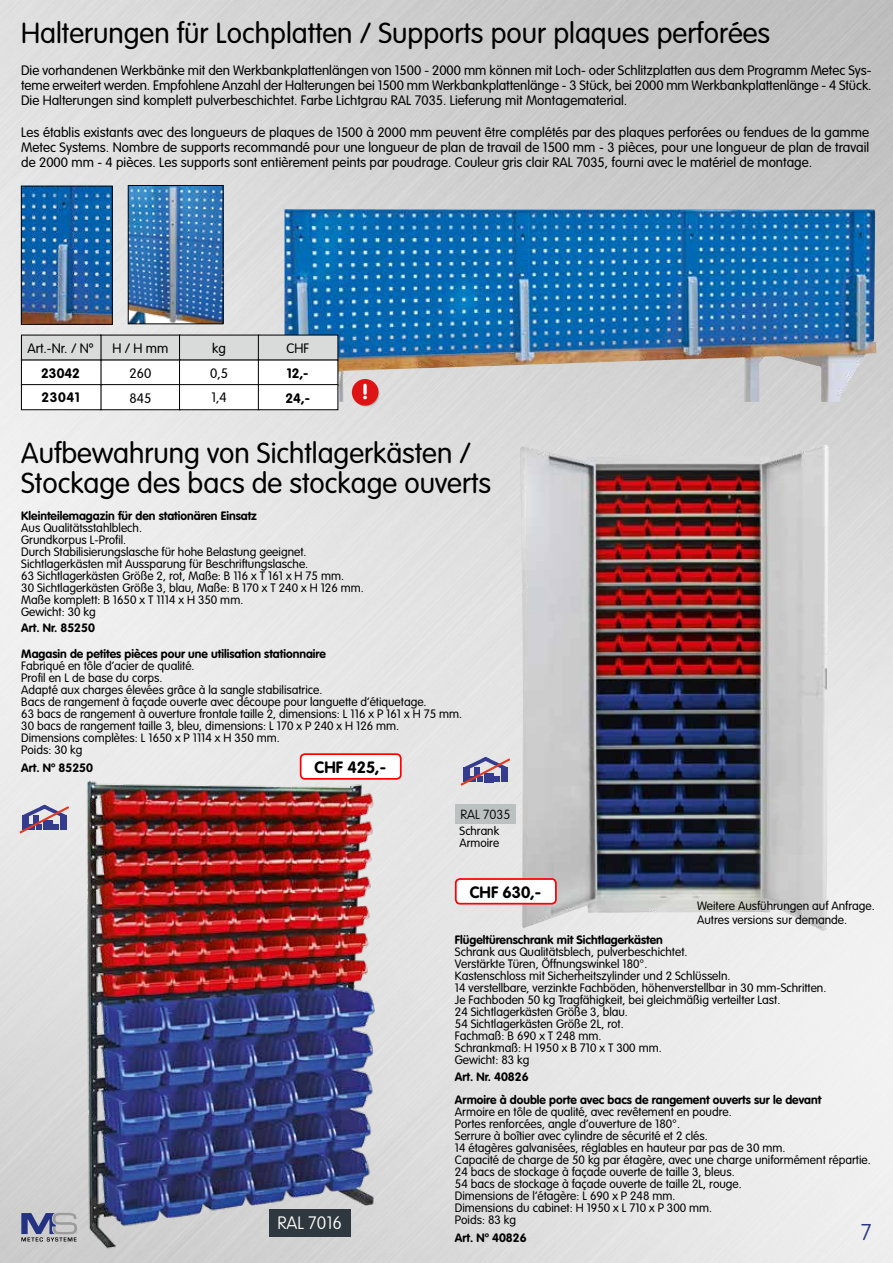
<style>
.page{position:relative;width:893px;height:1263px;background:#fff}
.page>*{position:absolute;margin:0;border:0;box-sizing:border-box;transform-origin:0 0}
.t1{font:300 28.5px/30px "VAG Rounded Std";color:#000}
.t2{font:100 22.5px "VAG Rounded Std";color:#2a3783}
.t3{font:900 21px "VAG Rounded Std";color:#fff}
.t4{font:100 17.7px "VAG Rounded Std";color:#fff}
.t5{font:700 16.2px "VAG Rounded Std";color:#000}
.t6{font:300 13.5px/15px "VAG Rounded Std";color:#000;text-align:justify}
.t7{font:700 13.5px/24.6px "VAG Rounded Std";letter-spacing:.02em;color:#000}
.t8{font:700 13.5px "VAG Rounded Std";color:#000}
.t9{font:100 13.05px "VAG Rounded Std";color:#000}
.t10{font:300 12px/12px "VAG Rounded Std";color:#000}
.t11{font:700 12px "VAG Rounded Std";color:#000}
.t12{font:300 11.85px/12px "VAG Rounded Std";color:#000}
</style>
<div class="page">
<img style="left:0;top:0;width:893px;height:1263px">
<svg style="left:21px;top:1213px;width:46px;height:28px"></svg>
<img style="left:285px;top:209px;width:591px;height:193px">
<div style="left:101px;top:335px;width:79px;height:25px;background:#d9dada"></div>
<div style="left:180px;top:335px;width:79px;height:25px;background:#d9dada"></div>
<div style="left:258px;top:335px;width:80px;height:25px;background:#d9dada"></div>
<div style="left:101px;top:360px;width:79px;height:25px;background:#fff"></div>
<div style="left:180px;top:360px;width:79px;height:25px;background:#fff"></div>
<div style="left:258px;top:360px;width:80px;height:25px;background:#fff"></div>
<div style="left:101px;top:385px;width:79px;height:25px;background:#fff"></div>
<div style="left:100px;top:384px;width:80px;height:26px;border:1px solid #000"></div>
<div style="left:180px;top:385px;width:79px;height:25px;background:#fff"></div>
<div style="left:179px;top:384px;width:80px;height:26px;border:1px solid #000"></div>
<div style="left:258px;top:385px;width:80px;height:25px;background:#fff"></div>
<div style="left:258px;top:384px;width:80px;height:26px;border:1px solid #000"></div>
<div style="left:21px;top:335px;width:80px;height:25px;background:#d9dada"></div>
<div style="left:21px;top:360px;width:80px;height:25px;background:#fff"></div>
<div style="left:21px;top:385px;width:80px;height:25px;background:#fff"></div>
<div style="left:21px;top:384px;width:80px;height:26px;border:1px solid #000"></div>
<img style="left:23px;top:188px;width:87px;height:134px">
<div style="left:21px;top:186px;width:91px;height:138px;border:1px solid #000"></div>
<img style="left:130px;top:187px;width:91px;height:135px">
<div style="left:128px;top:185px;width:95px;height:139px;border:1px solid #000"></div>
<svg style="left:353px;top:380px;width:26px;height:27px"></svg>
<div style="left:352px;top:379px;width:26px;height:27px;background:#dd1314;border-radius:50%"></div>
<img style="left:67px;top:749px;width:321px;height:507px">
<div style="left:269px;top:1209px;width:82px;height:27px;background:#2e383e"></div>
<img style="left:520px;top:444px;width:309px;height:487px">
<div style="left:455px;top:804px;width:60px;height:19px;background:#bbc0c0"></div>
<div style="left:456px;top:879px;width:100px;height:25px;background:#fff;border-radius:4px"></div>
<div style="left:455px;top:878px;width:102px;height:26px;border:2px solid #f00;border-radius:4px"></div>
<div style="left:301px;top:754px;width:100px;height:25px;background:#fff;border-radius:4px"></div>
<div style="left:300px;top:753px;width:102px;height:27px;border:2px solid #f00;border-radius:4px"></div>
<svg style="left:19px;top:805px;width:50px;height:29px"></svg>
<svg style="left:460px;top:757px;width:50px;height:29px"></svg>
<h1 class="t1" style="left:21px;top:19px;width:750px">Halterungen für Lochplatten / Supports pour plaques perforées</h1>
<p class="t6" style="left:21px;top:63px;width:852px">Die vorhandenen Werkbänke mit den Werkbankplattenlängen von 1500 - 2000 mm können mit Loch- oder Schlitzplatten aus dem Programm Metec Sys&shy;teme erweitert werden. Empfohlene Anzahl der Halterungen bei 1500 mm Werkbankplattenlänge - 3 Stück, bei 2000 mm Werkbankplattenlänge - 4 Stück.<br>Die Halterungen sind komplett pulverbeschichtet. Farbe Lichtgrau RAL 7035. Lieferung mit Montagematerial.</p>
<p class="t6" style="left:21px;top:126px;width:849px">Les établis existants avec des longueurs de plaques de 1500 à 2000 mm peuvent être complétés par des plaques perforées ou fendues de la gamme Metec Systems. Nombre de supports recommandé pour une longueur de plan de travail de 1500 mm - 3 pièces, pour une longueur de plan de travail de 2000 mm - 4 pièces. Les supports sont entièrement peints par poudrage. Couleur gris clair RAL 7035, fourni avec le matériel de montage.</p>
<p class="t6" style="left:28px;top:341px;width:68px">Art.-Nr. / Nº</p>
<p class="t7" style="left:41px;top:361px;width:40px">23042<br>23041</p>
<p class="t6" style="left:112px;top:341px;width:58px">H / H mm</p>
<p class="t6" style="left:212px;top:341px;width:15px">kg</p>
<p class="t6" style="left:286px;top:341px;width:24px">CHF</p>
<p class="t6" style="left:130px;top:367px;width:23px">260</p>
<p class="t6" style="left:210px;top:366px;width:19px">0,5</p>
<p class="t8" style="left:287px;top:366px;width:23px">12,-</p>
<p class="t6" style="left:130px;top:391px;width:23px">845</p>
<p class="t6" style="left:211px;top:391px;width:17px">1,4</p>
<p class="t8" style="left:286px;top:390px;width:26px">24,-</p>
<h3 class="t3" style="left:363px;top:379px;width:7px">!</h3>
<h1 class="t1" style="left:21px;top:439px;width:471px">Aufbewahrung von Sichtlagerkästen /<br>Stockage des bacs de stockage ouverts</h1>
<p class="t11" style="left:21px;top:509px;width:237px">Kleinteilemagazin für den stationären Einsatz</p>
<p class="t10" style="left:21px;top:522px;width:344px">Aus Qualitätsstahlblech.<br>Grundkorpus L-Profil.<br>Durch Stabilisierungslasche für hohe Belastung geeignet.<br>Sichtlagerkästen mit Aussparung für Beschriftungslasche.<br>63 Sichtlagerkästen Größe 2, rot, Maße: B 116 x T 161 x H 75 mm.<br>30 Sichtlagerkästen Größe 3, blau, Maße: B 170 x T 240 x H 126 mm.<br>Maße komplett: B 1650 x T 1114 x H 350 mm.<br>Gewicht: 30 kg</p>
<p class="t11" style="left:21px;top:621px;width:75px">Art. Nr. 85250</p>
<p class="t11" style="left:21px;top:646px;width:306px">Magasin de petites pièces pour une utilisation stationnaire</p>
<p class="t10" style="left:21px;top:660px;width:442px">Fabriqué en tôle d‘acier de qualité.<br>Profil en L de base du corps.<br>Adapté aux charges élevées grâce à la sangle stabilisatrice.<br>Bacs de rangement à façade ouverte avec découpe pour languette d‘étiquetage.<br>63 bacs de rangement à ouverture frontale taille 2, dimensions: L 116 x P 161 x H 75 mm.<br>30 bacs de rangement taille 3, bleu, dimensions: L 170 x P 240 x H 126 mm.<br>Dimensions complètes: L 1650 x P 1114 x H 350 mm.<br>Poids: 30 kg</p>
<p class="t11" style="left:21px;top:760px;width:73px">Art. Nº 85250</p>
<h3 class="t5" style="left:315px;top:757px;width:73px">CHF 425,-</h3>
<p class="t9" style="left:460px;top:807px;width:51px">RAL 7035</p>
<p class="t12" style="left:460px;top:825px;width:41px">Schrank<br>Armoire</p>
<h3 class="t5" style="left:470px;top:882px;width:73px">CHF 630,-</h3>
<p class="t10" style="left:697px;top:899px;width:179px;line-height:13.8px">Weitere Ausführungen auf Anfrage.<br>Autres versions sur demande.</p>
<h3 class="t4" style="left:277px;top:1213px;width:66px">RAL 7016</h3>
<p class="t11" style="left:455px;top:933px;width:209px">Flügeltürenschrank mit Sichtlagerkästen</p>
<p class="t10" style="left:455px;top:946px;width:373px">Schrank aus Qualitätsblech, pulverbeschichtet.<br>Verstärkte Türen, Öffnungswinkel 180°.<br>Kastenschloss mit Sicherheitszylinder und 2 Schlüsseln.<br>14 verstellbare, verzinkte Fachböden, höhenverstellbar in 30 mm-Schritten.<br>Je Fachboden 50 kg Tragfähigkeit, bei gleichmäßig verteilter Last.<br>24 Sichtlagerkästen Größe 3, blau.<br>54 Sichtlagerkästen Größe 2L, rot.<br>Fachmaß: B 690 x T 248 mm.<br>Schrankmaß: H 1950 x B 710 x T 300 mm.<br>Gewicht: 83 kg</p>
<p class="t11" style="left:455px;top:1069px;width:75px">Art. Nr. 40826</p>
<p class="t11" style="left:455px;top:1093px;width:368px">Armoire à double porte avec bacs de rangement ouverts sur le devant</p>
<p class="t10" style="left:455px;top:1106px;width:417px">Armoire en tôle de qualité, avec revêtement en poudre.<br>Portes renforcées, angle d‘ouverture de 180°.<br>Serrure à boîtier avec cylindre de sécurité et 2 clés.<br>14 étagères galvanisées, réglables en hauteur par pas de 30 mm.<br>Capacité de charge de 50 kg par étagère, avec une charge uniformément répartie.<br>24 bacs de stockage à façade ouverte de taille 3, bleus.<br>54 bacs de stockage à façade ouverte de taille 2L, rouge.<br>Dimensions de l‘étagère: L 690 x P 248 mm.<br>Dimensions du cabinet: H 1950 x L 710 x P 300 mm.<br>Poids: 83 kg</p>
<p class="t11" style="left:455px;top:1231px;width:73px">Art. Nº 40826</p>
<h2 class="t2" style="left:861px;top:1219px;width:12px">7</h2>
</div>
